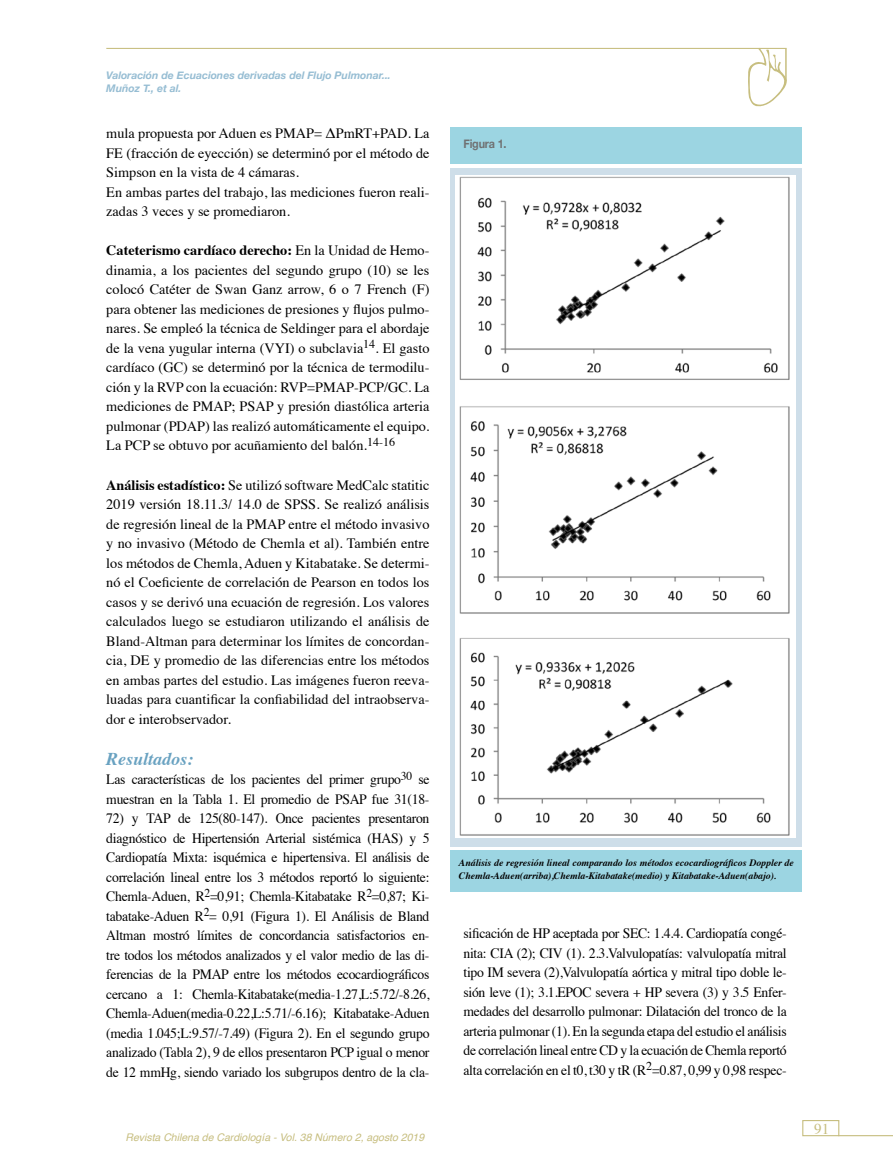
<style>
.page{position:relative;width:893px;height:1170px;background:#fff}
.page>*{position:absolute;margin:0;border:0;box-sizing:border-box;transform-origin:0 0}
.t1{font:italic 700 18px "Times";color:#69a2c1}
.t2{font:15px "Times";color:#c7be80}
.t3{font:14.25px/19.5px "Times";color:#000;text-align:justify}
.t4{font:14.25px/19.5px "Times";color:#000;text-align:justify;scale:.96 1}
.t5{font:14.25px/19.5px "Times";letter-spacing:-.02em;color:#000;scale:.96 1}
.t6{font:700 12px "Helvetica Neue";letter-spacing:-.02em;color:#707172;scale:.9 1}
.t7{font:italic 700 10.5px/12.6px "Helvetica Neue";color:#96bdd3}
.t8{font:italic 10.5px "Helvetica";color:#c7be80}
.t9{font:italic 700 9.75px/13.5px "Times";color:#000}
.s1{font-weight:700}
</style>
<div class="page">
<div style="left:802px;top:1119px;width:37px;height:17px;border:1px solid #c7be80"></div>
<hr style="left:838px;top:1134px;width:55px;height:2px;background:#c7be80">
<div style="left:451px;top:168px;width:351px;height:678px;background:#cedee9"></div>
<hr style="left:106px;top:48px;width:681px;height:1px;background:#c7be7f">
<svg style="left:748px;top:48px;width:39px;height:59px"></svg>
<hr style="left:785px;top:49px;width:2px;height:32px;background:#c7be7f">
<img style="left:455px;top:175px;width:340px;height:662px">
<div style="left:451px;top:128px;width:351px;height:36px;background:#9cd5e2"></div>
<div style="left:451px;top:850px;width:351px;height:41px;background:#9cd5e2"></div>
<p class="t7" style="left:106px;top:70px;width:286px">Valoración de Ecuaciones derivadas del Flujo Pulmonar...<br>Muñoz T., et al.</p>
<p class="t3" style="left:106px;top:122px;width:325px;text-align:left">mula propuesta por Aduen es PMAP= ΔPmRT+PAD. La FE (fracción de eyección) se determinó por el método de Simpson en la vista de 4 cámaras.<br>En ambas partes del trabajo, las mediciones fueron reali&shy;zadas 3 veces y se promediaron.</p>
<p class="t3" style="left:106px;top:239px;width:325px"><span class="s1">Cateterismo cardíaco derecho:</span> En la Unidad de Hemo&shy;dinamia, a los pacientes del segundo grupo (10) se les colocó Catéter de Swan Ganz arrow, 6 o 7 French (F) para obtener las mediciones de presiones y flujos pulmo&shy;nares. Se empleó la técnica de Seldinger para el abordaje de la vena yugular interna (VYI) o subclavia<sup>14</sup>. El gasto cardíaco (GC) se determinó por la técnica de termodilu&shy;ción y la RVP con la ecuación: RVP=PMAP-PCP/GC. La mediciones de PMAP; PSAP y presión diastólica arteria pulmonar (PDAP) las realizó automáticamente el equipo.<br>La PCP se obtuvo por acuñamiento del balón.<sup>14-16</sup></p>
<p class="t3" style="left:106px;top:473px;width:325px"><span class="s1">Análisis estadístico:</span> Se utilizó software MedCalc statitic 2019 versión 18.11.3/ 14.0 de SPSS. Se realizó análisis de regresión lineal de la PMAP entre el método invasivo y no invasivo (Método de Chemla et al). También entre los métodos de Chemla, Aduen y Kitabatake. Se determi&shy;nó el Coeficiente de correlación de Pearson en todos los casos y se derivó una ecuación de regresión. Los valores calculados luego se estudiaron utilizando el análisis de Bland-Altman para determinar los límites de concordan&shy;cia, DE y promedio de las diferencias entre los métodos en ambas partes del estudio. Las imágenes fueron reeva&shy;luadas para cuantificar la confiabilidad del intraobserva&shy;dor e interobservador.</p>
<p class="t1" style="left:106px;top:741px;width:89px">Resultados:</p>
<p class="t5" style="left:106px;top:768px;width:338px">Las características de los pacientes del primer grupo<sup>30</sup> se muestran en la Tabla 1. El promedio de PSAP fue 31(18-</p>
<p class="t4" style="left:106px;top:807px;width:338px">72) y TAP de 125(80-147). Once pacientes presentaron diagnóstico de Hipertensión Arterial sistémica (HAS) y 5<br>Cardiopatía Mixta: isquémica e hipertensiva. El análisis de correlación lineal entre los 3 métodos reportó lo siguiente:<br>Chemla-Aduen, R<sup>2</sup>=0,91; Chemla-Kitabatake R<sup>2</sup>=0,87; Ki&shy;tabatake-Aduen R<sup>2</sup>= 0,91 (Figura 1). El Análisis de Bland Altman mostró límites de concordancia satisfactorios en&shy;tre todos los métodos analizados y el valor medio de las di&shy;ferencias de la PMAP entre los métodos ecocardiográficos cercano a 1: Chemla-Kitabatake(media-1.27,L:5.72/-8.26, Chemla-Aduen(media-0.22,L:5.71/-6.16); Kitabatake-Aduen (media 1.045;L:9.57/-7.49) (Figura 2). En el segundo grupo analizado (Tabla 2), 9 de ellos presentaron PCP igual o menor de 12 mmHg, siendo variado los subgrupos dentro de la cla-</p>
<p class="t8" style="left:125px;top:1128px;width:300px">Revista Chilena de Cardiología - Vol. 38 Número 2, agosto 2019</p>
<p class="t6" style="left:463px;top:134px;width:49px">Figura 1.</p>
<p class="t9" style="left:459px;top:854px;width:336px">Análisis de regresión lineal comparando los métodos ecocardiográficos Doppler de<br>Chemla-Aduen(arriba),Chemla-Kitabatake(medio) y Kitabatake-Aduen(abajo).</p>
<p class="t4" style="left:463px;top:922px;width:338px">sificación de HP aceptada por SEC: 1.4.4. Cardiopatía congé&shy;nita: CIA (2); CIV (1). 2.3.Valvulopatías: valvulopatía mitral tipo IM severa (2),Valvulopatía aórtica y mitral tipo doble le&shy;sión leve (1); 3.1.EPOC severa + HP severa (3) y 3.5 Enfer&shy;medades del desarrollo pulmonar: Dilatación del tronco de la arteria pulmonar (1). En la segunda etapa del estudio el análisis de correlación lineal entre CD y la ecuación de Chemla reportó alta correlación en el t0, t30 y tR (R<sup>2</sup>=0.87, 0,99 y 0,98 respec-</p>
<p class="t2" style="left:814px;top:1115px;width:16px">91</p>
</div>
